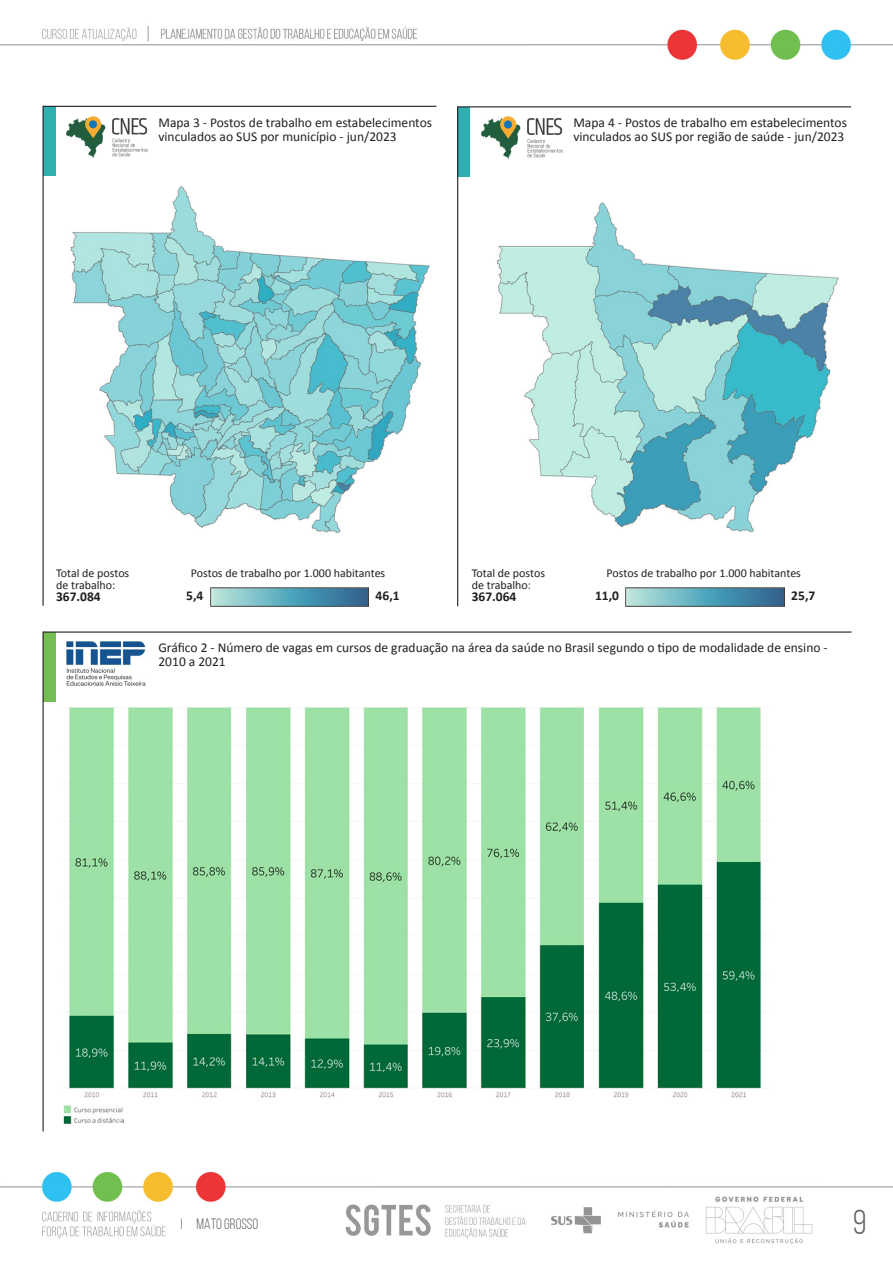
<style>
.page{position:relative;width:893px;height:1263px;background:#fff}
.page>*{position:absolute;margin:0;border:0;box-sizing:border-box;transform-origin:0 0}
.t1{font:34.5px "Bebas Neue";color:#636363}
.t2{font:15px "Bebas Neue";color:#636363}
.t3{font:13.5px/13.5px "Calibri";color:#231f20}
.t4{font:700 13.5px "Calibri";color:#231f20}
.t5{font:12px/12px "Calibri";color:#231f20}
</style>
<div class="page">
<img style="left:0;top:26px;width:893px;height:33px">
<img style="left:0;top:1172px;width:893px;height:73px">
<img style="left:55px;top:701px;width:707px;height:424px">
<div style="left:43px;top:106px;width:12px;height:70px;background:#30afb1"></div>
<img style="left:66px;top:116px;width:82px;height:42px">
<hr style="left:43px;top:106px;width:393px;height:1px;background:#231f20">
<hr style="left:43px;top:106px;width:1px;height:500px;background:#231f20">
<div style="left:458px;top:107px;width:12px;height:69px;background:#30afb1"></div>
<img style="left:481px;top:117px;width:81px;height:41px">
<hr style="left:458px;top:106px;width:393px;height:1px;background:#231f20">
<hr style="left:457px;top:106px;width:1px;height:500px;background:#231f20">
<div style="left:43px;top:632px;width:12px;height:69px;background:#73bd52"></div>
<hr style="left:43px;top:631px;width:808px;height:2px;background:#231f20">
<hr style="left:43px;top:631px;width:1px;height:500px;background:#231f20">
<img style="left:66px;top:642px;width:79px;height:43px">
<img style="left:70px;top:186px;width:360px;height:347px">
<img style="left:497px;top:202px;width:342px;height:331px">
<img style="left:210px;top:587px;width:158px;height:19px">
<img style="left:626px;top:587px;width:158px;height:19px">
<p class="t3" style="left:158px;top:115px;width:275px">Mapa 3 - Postos de trabalho em estabelecimentos vinculados ao SUS por município - jun/2023</p>
<p class="t3" style="left:573px;top:115px;width:275px">Mapa 4 - Postos de trabalho em estabelecimentos vinculados ao SUS por região de saúde - jun/2023</p>
<p class="t5" style="left:191px;top:567px;width:196px">Postos de trabalho por 1.000 habitantes</p>
<p class="t4" style="left:186px;top:586px;width:19px">5,4</p>
<p class="t5" style="left:607px;top:567px;width:196px">Postos de trabalho por 1.000 habitantes</p>
<p class="t4" style="left:595px;top:586px;width:26px">11,0</p>
<p class="t5" style="left:56px;top:567px;width:75px">Total de postos de trabalho:</p>
<p class="t4" style="left:56px;top:587px;width:46px">367.084</p>
<p class="t4" style="left:791px;top:586px;width:26px">25,7</p>
<p class="t5" style="left:472px;top:567px;width:75px">Total de postos de trabalho:</p>
<p class="t4" style="left:472px;top:587px;width:46px">367.064</p>
<p class="t4" style="left:376px;top:586px;width:26px">46,1</p>
<p class="t3" style="left:158px;top:641px;width:671px">Gráfico 2 - Número de vagas em cursos de graduação na área da saúde no Brasil segundo o tipo de modalidade de ensino -<br>2010 a 2021</p>
<p class="t2" style="left:181px;top:1216px;width:79px">I MATO GROSSO</p>
<h1 class="t1" style="left:853px;top:1204px;width:15px">9</h1>
</div>
